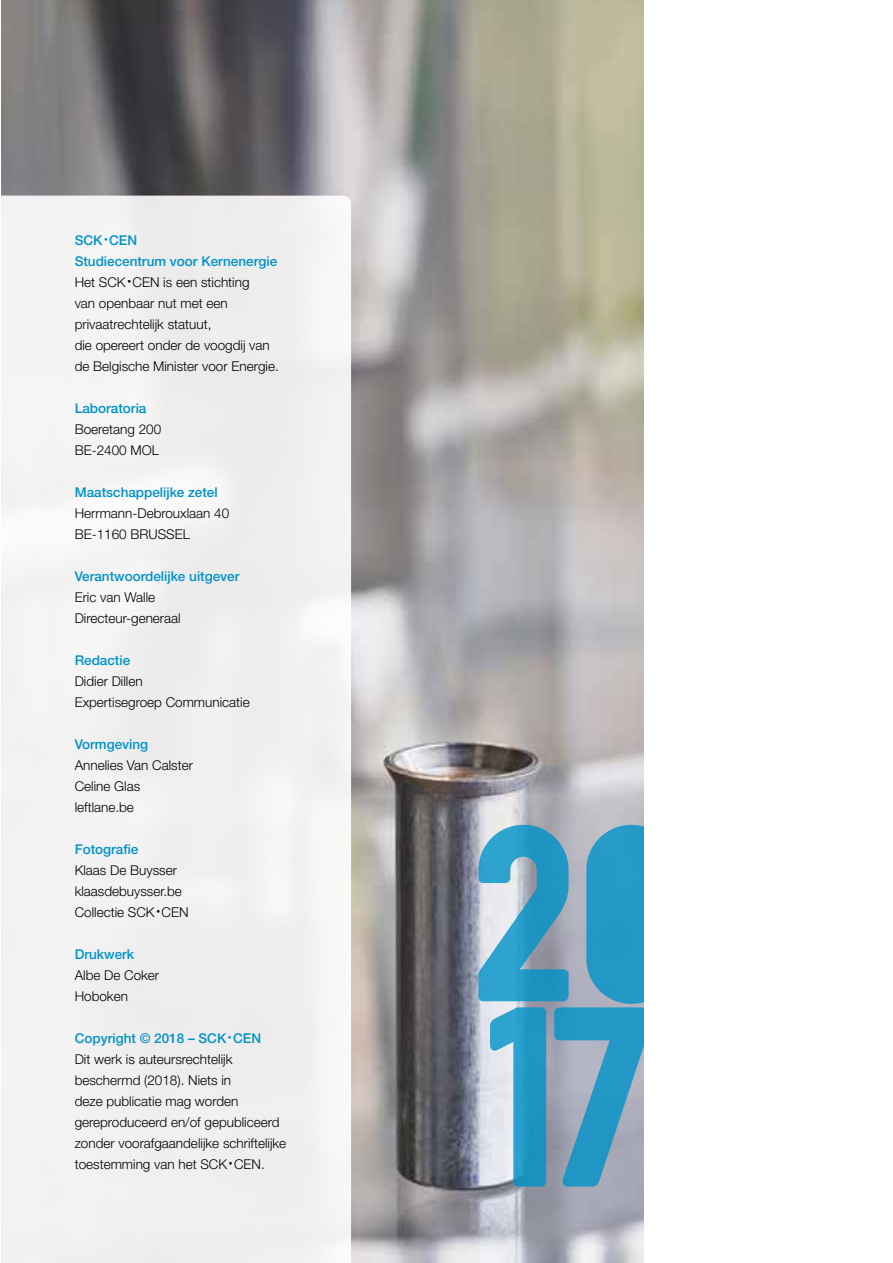
<style>
.page{position:relative;width:893px;height:1263px;background:#fff}
.page>*{position:absolute;margin:0;border:0;box-sizing:border-box;transform-origin:0 0}
.t1{font:265.5px "Sugo";color:#0092c8}
.t2{font:300 13.5px/21px "Helvetica Neue LT Std";color:#000}
.t3{font:500 13.5px "Helvetica Neue LT Std";color:#0092c8}
.s1{font-weight:500;color:#0092c8}
</style>
<div class="page">
<img style="left:2px;top:0;width:642px;height:1263px">
<svg style="left:478px;top:825px;width:166px;height:179px;background:#5aa6c6"></svg>
<div style="left:1px;top:196px;width:350px;height:1067px;background:#f1f1f1"></div>
<p class="t2" style="left:75px;top:229px;width:206px"><span class="s1">SCK</span> <sup>•</sup> <span class="s1">CEN<br>Studiecentrum voor Kernenergie<br></span>Het SCK <sup>•</sup> CEN is een stichting<br>van openbaar nut met een privaatrechtelijk statuut,<br>die opereert onder de voogdij van de Belgische Minister voor Energie.</p>
<p class="t3" style="left:75px;top:400px;width:73px">Laboratoria</p>
<p class="t2" style="left:75px;top:418px;width:88px">Boeretang 200<br>BE-2400 MOL</p>
<p class="t3" style="left:75px;top:484px;width:145px">Maatschappelijke zetel</p>
<p class="t2" style="left:75px;top:502px;width:156px">Herrmann-Debrouxlaan 40<br>BE-1160 BRUSSEL</p>
<p class="t3" style="left:75px;top:568px;width:166px">Verantwoordelijke uitgever</p>
<p class="t2" style="left:75px;top:586px;width:108px">Eric van Walle<br>Directeur-generaal</p>
<p class="t3" style="left:75px;top:652px;width:57px">Redactie</p>
<p class="t2" style="left:75px;top:670px;width:177px">Didier Dillen<br>Expertisegroep Communicatie</p>
<p class="t3" style="left:75px;top:736px;width:75px">Vormgeving</p>
<p class="t2" style="left:75px;top:754px;width:120px">Annelies Van Calster<br>Celine Glas leftlane.be</p>
<p class="t3" style="left:75px;top:841px;width:65px">Fotografie</p>
<p class="t2" style="left:75px;top:859px;width:115px">Klaas De Buysser klaasdebuysser.be<br>Collectie SCK <sup>•</sup> CEN</p>
<p class="t3" style="left:75px;top:946px;width:61px">Drukwerk</p>
<p class="t2" style="left:75px;top:964px;width:86px">Albe De Coker<br>Hoboken</p>
<p class="t2" style="left:75px;top:1027px;width:213px"><span class="s1">Copyright © 2018 – SCK</span> <sup>•</sup> <span class="s1">CEN<br></span>Dit werk is auteursrechtelijk beschermd (2018). Niets in<br>deze publicatie mag worden gereproduceerd en/of gepubliceerd zonder voorafgaandelijke schriftelijke toestemming van het SCK <sup>•</sup> CEN.</p>
<h1 class="t1" style="left:483px;top:937px;width:172px">17</h1>
</div>
